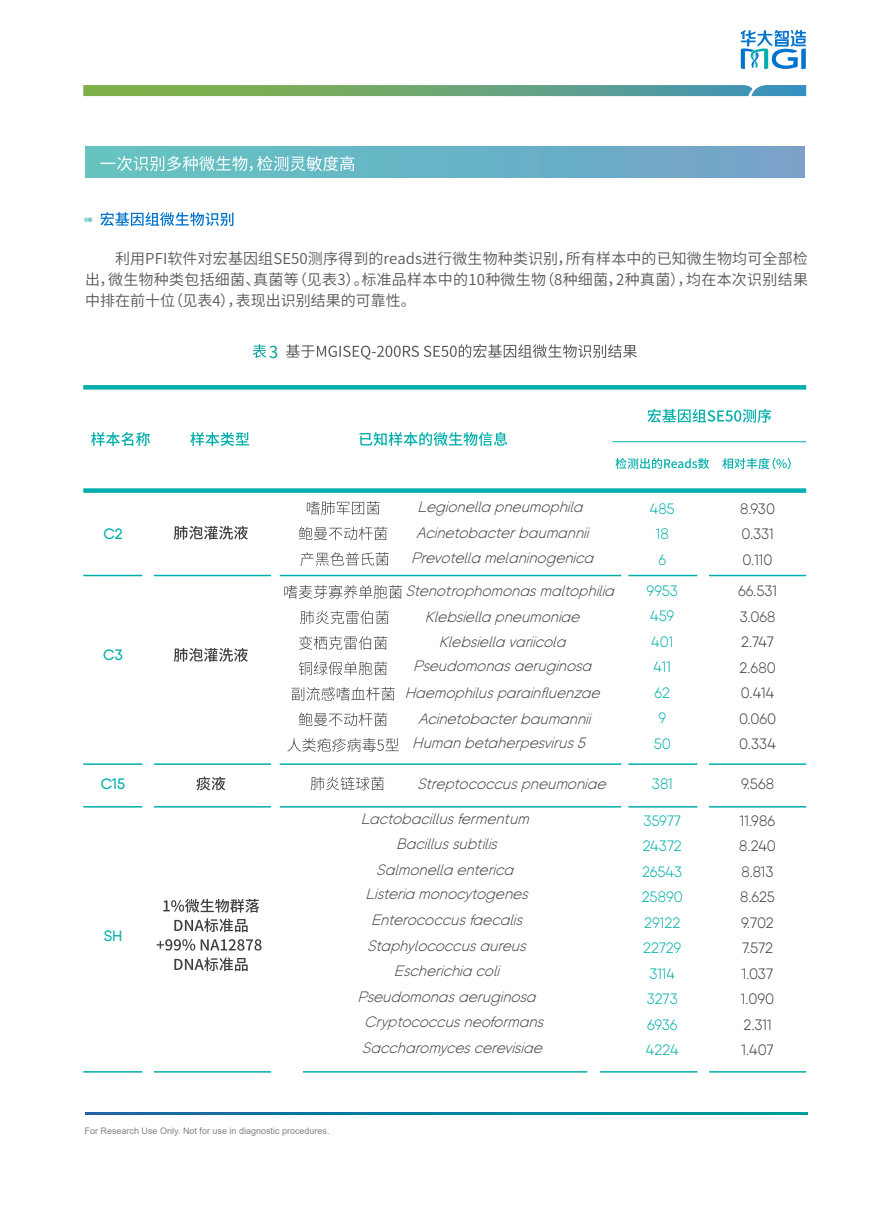
<style>
.page{position:relative;width:893px;height:1212px;background:#fff}
.page>*{position:absolute;margin:0;border:0;box-sizing:border-box;transform-origin:0 0}
.t1{font:16.5px "Source Han Sans CN";color:#00a19c}
.t2{font:italic 300 15px/25.3px "BGI";color:#3e3e3f;text-align:center}
.t3{font:15px/21px "Source Han Sans CN";letter-spacing:.02em;color:#57585a;text-align:justify}
.t4{font:300 15px/25.5px "BGI";color:#3e3e3f}
.t5{font:300 15px/25.5px "BGI";color:#00afab;text-align:center}
.t6{font:500 15px "BGI";color:#00afab}
.t7{font:9px "Arial";color:#808285}
</style>
<div class="page">
<div style="left:85px;top:146px;width:719px;height:31px;background:linear-gradient(to right,#61c5c2,#74a1c9)"></div>
<svg style="left:85px;top:1112px;width:723px;height:3px;background:#07819f"></svg>
<svg style="left:83px;top:85px;width:723px;height:11px;background:#69a57a"></svg>
<svg style="left:101px;top:156px;width:253px;height:16px;background:#90d0d3"></svg>
<svg style="left:100px;top:212px;width:133px;height:14px"></svg>
<svg style="left:84px;top:217px;width:8px;height:5px"></svg>
<svg style="left:91px;top:432px;width:59px;height:14px"></svg>
<svg style="left:174px;top:526px;width:74px;height:14px"></svg>
<svg style="left:307px;top:501px;width:73px;height:14px"></svg>
<svg style="left:299px;top:527px;width:88px;height:13px"></svg>
<svg style="left:300px;top:552px;width:89px;height:14px"></svg>
<svg style="left:174px;top:648px;width:74px;height:14px"></svg>
<svg style="left:284px;top:585px;width:118px;height:14px"></svg>
<svg style="left:300px;top:610px;width:89px;height:14px"></svg>
<svg style="left:299px;top:636px;width:88px;height:14px"></svg>
<svg style="left:299px;top:661px;width:88px;height:14px"></svg>
<svg style="left:292px;top:687px;width:103px;height:14px"></svg>
<svg style="left:299px;top:712px;width:88px;height:14px"></svg>
<svg style="left:287px;top:738px;width:112px;height:14px"></svg>
<svg style="left:163px;top:899px;width:96px;height:33px"></svg>
<svg style="left:157px;top:939px;width:105px;height:11px"></svg>
<svg style="left:174px;top:957px;width:74px;height:14px"></svg>
<svg style="left:196px;top:776px;width:29px;height:14px"></svg>
<svg style="left:311px;top:777px;width:73px;height:13px"></svg>
<svg style="left:190px;top:432px;width:59px;height:14px"></svg>
<svg style="left:647px;top:409px;width:124px;height:14px"></svg>
<svg style="left:615px;top:458px;width:94px;height:11px"></svg>
<svg style="left:722px;top:458px;width:69px;height:11px"></svg>
<svg style="left:360px;top:432px;width:147px;height:14px"></svg>
<svg style="left:253px;top:344px;width:13px;height:14px"></svg>
<svg style="left:286px;top:344px;width:351px;height:16px"></svg>
<hr style="left:613px;top:441px;width:193px;height:1px;background:#00afab">
<div style="left:83px;top:488px;width:723px;height:5px;background:#00afab"></div>
<div style="left:83px;top:385px;width:723px;height:5px;background:#00afab"></div>
<hr style="left:83px;top:575px;width:59px;height:1px;background:#00afab">
<hr style="left:83px;top:763px;width:59px;height:2px;background:#00afab">
<hr style="left:83px;top:806px;width:59px;height:1px;background:#00afab">
<hr style="left:83px;top:1071px;width:59px;height:1px;background:#00afab">
<hr style="left:154px;top:575px;width:117px;height:1px;background:#00afab">
<hr style="left:154px;top:763px;width:117px;height:2px;background:#00afab">
<hr style="left:154px;top:806px;width:117px;height:1px;background:#00afab">
<hr style="left:154px;top:1071px;width:117px;height:1px;background:#00afab">
<hr style="left:280px;top:575px;width:341px;height:1px;background:#00afab">
<hr style="left:280px;top:763px;width:341px;height:2px;background:#00afab">
<hr style="left:280px;top:806px;width:341px;height:1px;background:#00afab">
<hr style="left:303px;top:1071px;width:284px;height:1px;background:#00afab">
<hr style="left:628px;top:575px;width:69px;height:1px;background:#00afab">
<hr style="left:628px;top:763px;width:69px;height:2px;background:#00afab">
<hr style="left:628px;top:806px;width:69px;height:1px;background:#00afab">
<hr style="left:600px;top:1071px;width:97px;height:1px;background:#00afab">
<hr style="left:709px;top:575px;width:97px;height:1px;background:#00afab">
<hr style="left:709px;top:763px;width:97px;height:2px;background:#00afab">
<hr style="left:709px;top:806px;width:97px;height:1px;background:#00afab">
<hr style="left:709px;top:1071px;width:97px;height:1px;background:#00afab">
<svg style="left:741px;top:30px;width:65px;height:39px"></svg>
<p class="t3" style="left:85px;top:249px;width:724px;text-indent:30px">利用PFI软件对宏基因组SE50测序得到的reads进行微生物种类识别，所有样本中的已知微生物均可全部检出，微生物种类包括细菌、真菌等（见表3）。标准品样本中的10种微生物（8种细菌，2种真菌），均在本次识别结果中排在前十位（见表4），表现出识别结果的可靠性。</p>
<p class="t1" style="left:269px;top:342px;width:11px">3</p>
<p class="t6" style="left:103px;top:527px;width:21px">C2</p>
<p class="t6" style="left:103px;top:648px;width:21px">C3</p>
<p class="t6" style="left:101px;top:777px;width:26px">C15</p>
<p class="t6" style="left:104px;top:929px;width:20px">SH</p>
<p class="t7" style="left:85px;top:1125px;width:246px">For Research Use Only. Not for use in diagnostic procedures.</p>
<p class="t2" style="left:411px;top:494px;width:188px">Legionella pneumophila<br>Acinetobacterbaumannii<br>Prevotella melaninogenica</p>
<p class="t2" style="left:405px;top:578px;width:215px">Stenotrophomonasmaltophilia</p>
<p class="t2" style="left:425px;top:604px;width:161px">Klebsiella pneumoniae</p>
<p class="t2" style="left:439px;top:629px;width:133px">Klebsiella variicola</p>
<p class="t2" style="left:413px;top:653px;width:184px">Pseudomonasaeruginosa</p>
<p class="t2" style="left:405px;top:679px;width:201px;line-height:26.1px">Haemophilusparainfluenzae<br>Acinetobacterbaumannii</p>
<p class="t2" style="left:412px;top:730px;width:179px">Humanbetaherpesvirus5</p>
<p class="t2" style="left:417px;top:771px;width:195px">Streptococcuspneumoniae</p>
<p class="t2" style="left:361px;top:806px;width:174px">Lactobacillusfermentum<br>Bacillussubtilis<br>Salmonella enterica</p>
<p class="t2" style="left:357px;top:881px;width:184px;line-height:25.8px">Listeria monocytogenes<br>Enterococcusfaecalis<br>Staphylococcusaureus<br>Escherichia coli<br>Pseudomonasaeruginosa</p>
<p class="t2" style="left:362px;top:1008px;width:188px;line-height:26px;text-align:left">Cryptococcusneoformans<br>Saccharomycescerevisiae</p>
<p class="t5" style="left:650px;top:495px;width:26px">485<br>18<br>6</p>
<p class="t4" style="left:740px;top:495px;width:36px;text-align:justify">8.930<br>0.331<br>0.110</p>
<p class="t5" style="left:647px;top:578px;width:33px">9953<br>459<br>401<br>411<br>62<br>9<br>50</p>
<p class="t4" style="left:738px;top:578px;width:41px">66.531<br>3.068<br>2.747<br>2.680<br>0.414<br>0.060<br>0.334</p>
<p class="t5" style="left:652px;top:771px;width:22px">381</p>
<p class="t4" style="left:741px;top:771px;width:35px">9.568</p>
<p class="t5" style="left:642px;top:808px;width:43px">35977<br>24372<br>26543<br>25890<br>29122<br>22729<br>3114<br>3273<br>6936<br>4224</p>
<p class="t4" style="left:739px;top:808px;width:38px">11.986<br>8.240<br>8.813<br>8.625<br>9.702<br>7.572<br>1.037<br>1.090<br>2.311<br>1.407</p>
</div>
